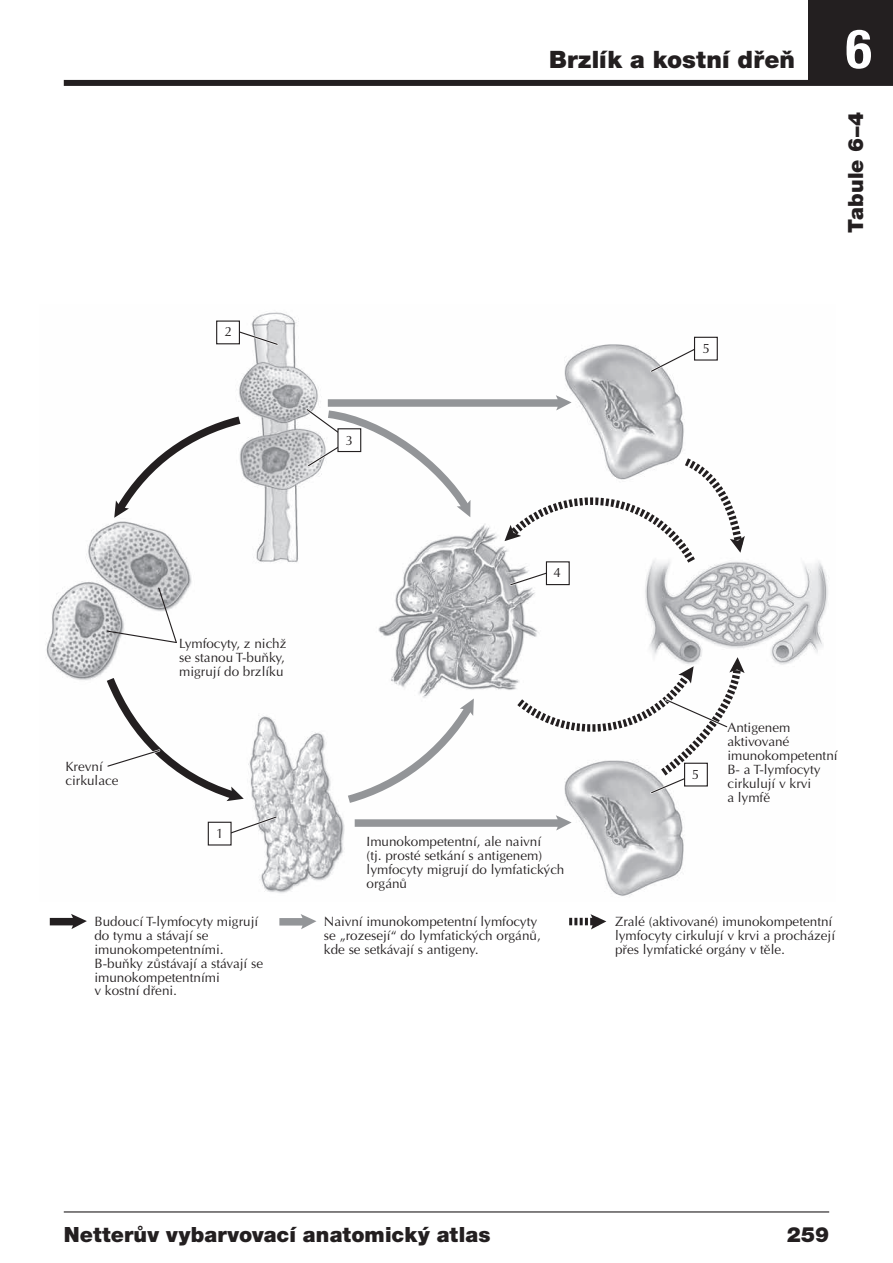
<style>
.page{position:relative;width:893px;height:1263px;background:#fff}
.page>*{position:absolute;margin:0;border:0;box-sizing:border-box;transform-origin:0 0}
.t1{font:700 condensed 54px "Helvetica Neue LT Pro";color:#fff}
.t2{font:900 24px "Helvetica Neue LT Pro";letter-spacing:.01em;color:#231f20}
.t3{font:900 21px "Helvetica Neue LT Pro";letter-spacing:.005em;color:#231f20}
.t4{font:13.5px/14px "Optima CE";color:#231f20}
</style>
<div class="page">
<hr style="left:64px;top:1211px;width:765px;height:1px;background:#231f20">
<div style="left:808px;top:0;width:85px;height:85px;background:#231f20"></div>
<div style="left:64px;top:80px;width:829px;height:6px;background:#231f20"></div>
<img style="left:45px;top:312px;width:783px;height:584px">
<svg style="left:340px;top:698px;width:138px;height:110px"></svg>
<svg style="left:355px;top:815px;width:217px;height:15px"></svg>
<svg style="left:50px;top:914px;width:37px;height:15px"></svg>
<svg style="left:279px;top:914px;width:37px;height:15px"></svg>
<svg style="left:569px;top:914px;width:37px;height:15px"></svg>
<svg style="left:108px;top:411px;width:141px;height:116px"></svg>
<svg style="left:304px;top:395px;width:443px;height:192px"></svg>
<svg style="left:218px;top:814px;width:61px;height:25px"></svg>
<svg style="left:508px;top:657px;width:237px;height:139px"></svg>
<svg style="left:648px;top:341px;width:60px;height:33px"></svg>
<svg style="left:233px;top:328px;width:47px;height:19px"></svg>
<svg style="left:100px;top:670px;width:144px;height:134px"></svg>
<div style="left:208px;top:822px;width:23px;height:23px;background:#fff"></div>
<div style="left:208px;top:822px;width:24px;height:23px;border:1px solid #231f20"></div>
<div style="left:685px;top:763px;width:22px;height:23px;background:#fff"></div>
<div style="left:684px;top:763px;width:24px;height:23px;border:1px solid #231f20"></div>
<div style="left:546px;top:562px;width:23px;height:23px;background:#fff"></div>
<div style="left:546px;top:561px;width:24px;height:24px;border:1px solid #231f20"></div>
<div style="left:338px;top:429px;width:23px;height:22px;background:#fff"></div>
<div style="left:337px;top:428px;width:24px;height:24px;border:1px solid #231f20"></div>
<div style="left:694px;top:337px;width:23px;height:23px;background:#fff"></div>
<div style="left:694px;top:337px;width:24px;height:24px;border:1px solid #231f20"></div>
<div style="left:217px;top:321px;width:22px;height:23px;background:#fff"></div>
<div style="left:216px;top:320px;width:24px;height:24px;border:1px solid #231f20"></div>
<svg style="left:106px;top:587px;width:72px;height:57px"></svg>
<p class="t4" style="left:224px;top:325px;width:9px">2</p>
<p class="t4" style="left:345px;top:434px;width:9px">3</p>
<h2 class="t2" style="left:549px;top:45px;width:248px">Brzlík a kostní dřeň</h2>
<p class="t4" style="left:702px;top:342px;width:9px">5</p>
<h1 class="t1" style="left:846px;top:16px;width:27px">6</h1>
<h3 class="t3" style="left:843px;top:233px;width:123px;rotate:-90deg">Tabule 6–4</h3>
<p class="t4" style="left:65px;top:760px;width:55px">Krevní cirkulace</p>
<p class="t4" style="left:179px;top:637px;width:109px">Lymfocyty, z nichž se stanou T-buňky, migrují do brzlíku</p>
<p class="t4" style="left:216px;top:827px;width:9px">1</p>
<p class="t4" style="left:554px;top:566px;width:9px">4</p>
<p class="t4" style="left:367px;top:835px;width:199px">Imunokompetentní, ale naivní<br>(tj. prosté setkání s antigenem) lymfocyty migrují do lymfatických orgánů</p>
<p class="t4" style="left:692px;top:768px;width:9px">5</p>
<p class="t4" style="left:727px;top:721px;width:112px">Antigenem aktivované imunokompetentní<br>B- a T-lymfocyty cirkulují v krvi<br>a lymfě</p>
<p class="t4" style="left:94px;top:915px;width:170px">Budoucí T-lymfocyty migrují do tymu a stávají se imunokompetentními.<br>B-buňky zůstávají a stávají se imunokompetentními<br>v kostní dřeni.</p>
<p class="t4" style="left:324px;top:915px;width:218px">Naivní imunokompetentní lymfocyty se „rozesejí“ do lymfatických orgánů, kde se setkávají s antigeny.</p>
<p class="t4" style="left:615px;top:915px;width:221px">Zralé (aktivované) imunokompetentní lymfocyty cirkulují v krvi a procházejí přes lymfatické orgány v těle.</p>
<h3 class="t3" style="left:64px;top:1222px;width:428px">Netterův vybarvovací anatomický atlas</h3>
<h3 class="t3" style="left:787px;top:1222px;width:44px">259</h3>
</div>
